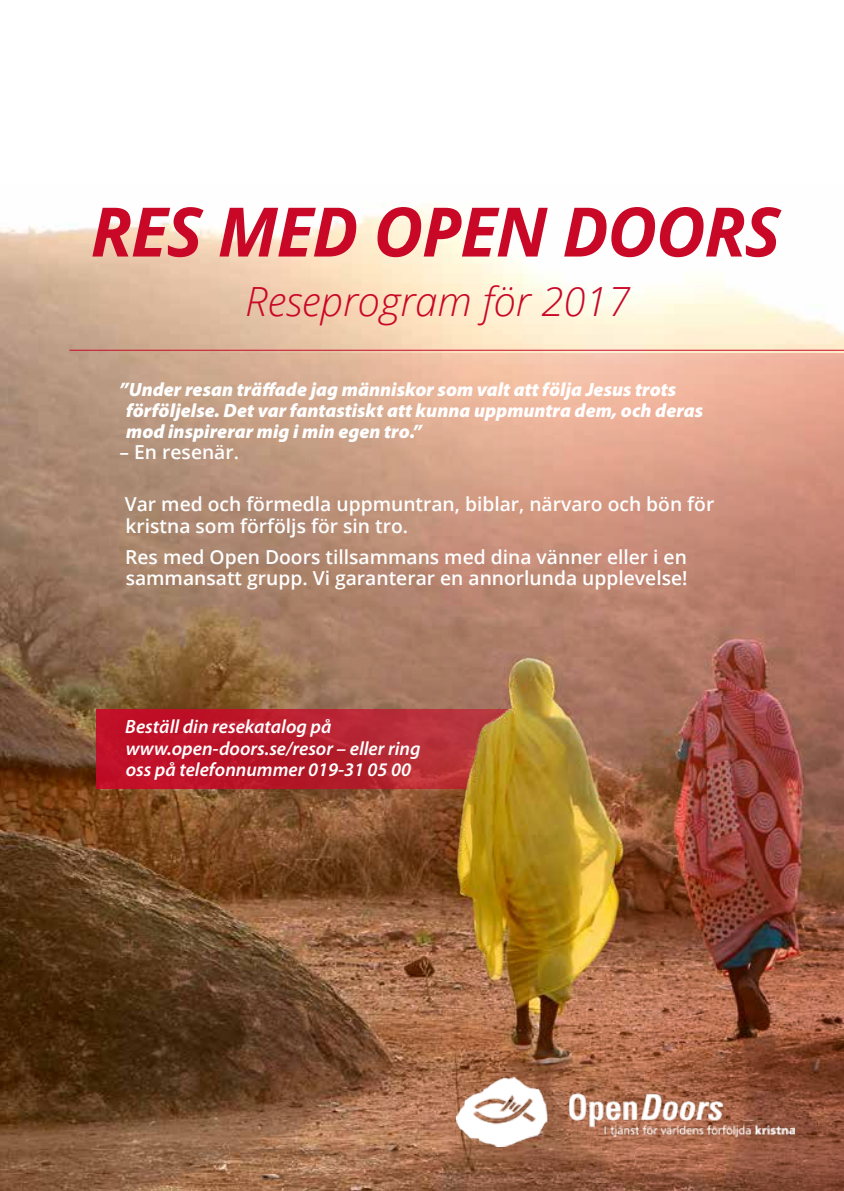
<style>
.page{position:relative;width:844px;height:1191px;background:#fff}
.page>*{position:absolute;margin:0;border:0;box-sizing:border-box;transform-origin:0 0}
.t1{font:italic 700 68.25px "Open Sans";letter-spacing:-.02em;color:#c90828}
.t2{font:italic 300 40.25px "Open Sans";color:#c90828}
.t3{font:600 19.25px/21.2px "Open Sans";color:#fff}
.t4{font:italic 900 19.25px/21.2px "Myriad Pro";color:#fff}
.t5{font:italic 600 19.25px/21.2px "Myriad Pro";color:#fff}
</style>
<div class="page">
<img style="left:0;top:205px;width:843px;height:986px">
<img style="left:74px;top:353px;width:769px;height:838px">
<hr style="left:69px;top:350px;width:774px;height:1px;background:#c90c28">
<svg style="left:96px;top:709px;width:353px;height:80px;background:#ba1b2d"></svg>
<img style="left:449px;top:625px;width:192px;height:454px">
<img style="left:456px;top:1077px;width:338px;height:69px">
<h1 class="t1" style="left:91px;top:183px;width:691px">RES MED OPEN DOORS</h1>
<h2 class="t2" style="left:245px;top:274px;width:386px">Reseprogram för 2017</h2>
<p class="t4" style="left:126px;top:379px;width:578px;text-indent:-7px">”Under resan träffade jag människor som valt att följa Jesus trots förföljelse. Det var fantastiskt att kunna uppmuntra dem, och deras mod inspirerar mig i min egen tro.”</p>
<p class="t3" style="left:119px;top:441px;width:121px">– En resenär.</p>
<p class="t3" style="left:125px;top:493px;width:591px">Var med och förmedla uppmuntran, biblar, närvaro och bön för kristna som förföljs för sin tro.</p>
<p class="t3" style="left:125px;top:545px;width:563px">Res med Open Doors tillsammans med dina vänner eller i en sammansatt grupp. Vi garanterar en annorlunda upplevelse!</p>
<p class="t5" style="left:125px;top:716px;width:297px">Beställ din resekatalog på www.open-doors.se/resor – eller ring oss på telefonnummer 019-31 05 00</p>
</div>
